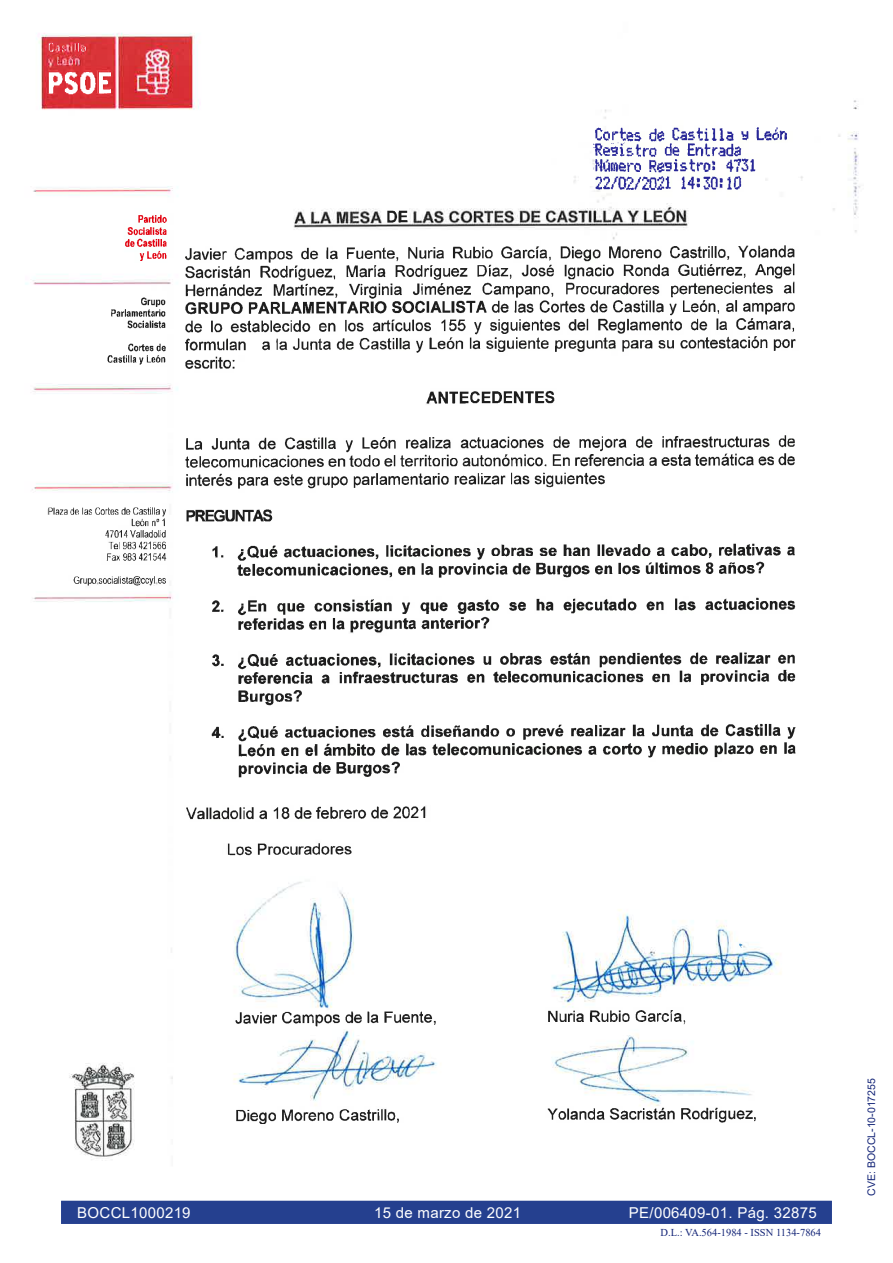
<style>
.page{position:relative;width:893px;height:1263px;background:#fff}
.page>*{position:absolute;margin:0;border:0;box-sizing:border-box;transform-origin:0 0}
.E_CVE{font:15px "Arial";letter-spacing:.02em;color:#fff}
.t1{font:10.5px "Times New Roman";color:#132477}
.t2{font:10.5px "Arial";color:#132477}
</style>
<div class="page">
<div style="left:60px;top:1200px;width:773px;height:25px;background:#25408f"></div>
<div style="left:60px;top:1199px;width:773px;height:26px;border:2px solid #fff"></div>
<img style="left:25px;top:33px;width:835px;height:1167px">
<img style="left:48px;top:42px;width:63px;height:52px">
<img style="left:590px;top:127px;width:197px;height:63px">
<img style="left:48px;top:211px;width:749px;height:913px">
<svg style="left:737px;top:943px;width:8px;height:6px"></svg>
<p class="E_CVE" style="left:77px;top:1202px;width:115px">BOCCL1000219</p>
<p class="E_CVE" style="left:374px;top:1202px;width:149px">15 de marzo de 2021</p>
<p class="E_CVE" style="left:629px;top:1202px;width:189px">PE/006409-01. Pág. 32875</p>
<p class="t1" style="left:661px;top:1225px;width:162px">D.L.: VA.564-1984 - ISSN 1134-7864</p>
<p class="t2" style="left:864px;top:1195px;width:119px;rotate:-90deg">CVE: BOCCL-10-017255</p>
</div>
